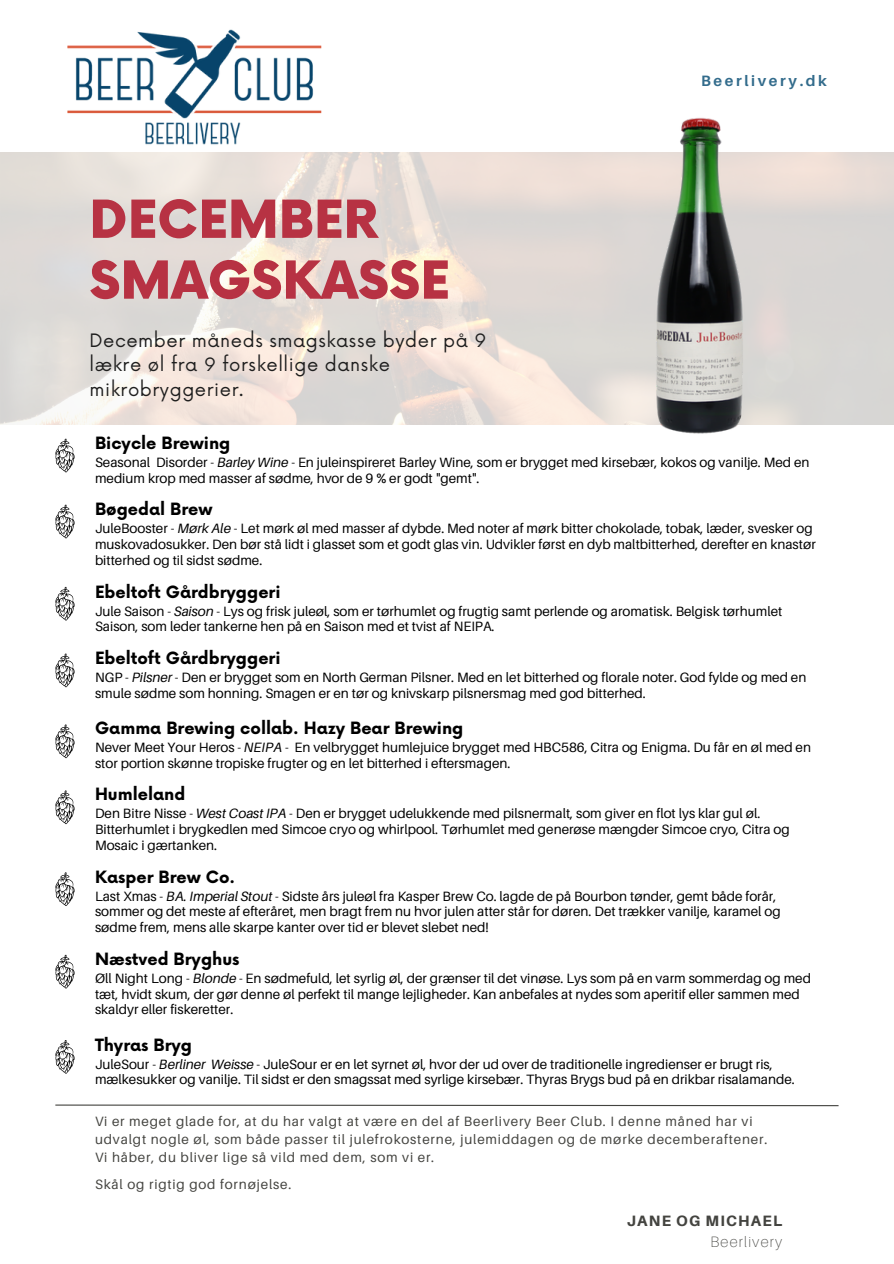
<style>
.page{position:relative;width:894px;height:1264px;background:#fff}
.page>*{position:absolute;margin:0;border:0;box-sizing:border-box;transform-origin:0 0}
.t1{font:900 51px/60.8px "Now";color:#b73243}
.t2{font:18px/24.8px "Now";letter-spacing:.03em;color:#1e1e1e}
.t3{font:700 16.5px "Now";color:#000}
.t4{font:700 15px "Aileron";letter-spacing:.175em;color:#336c8c}
.t5{font:800 15px "Aileron";letter-spacing:.08em;color:#444440}
.t6{font:100 15px "Aileron";letter-spacing:.08em;color:#444440}
.t7{font:13.5px/15.8px "Aileron";color:#000}
.t8{font:13.5px/18px "Aileron";letter-spacing:.06em;color:#444440}
.s1{font-style:italic}
</style>
<div class="page">
<img style="left:0;top:152px;width:893px;height:273px">
<img style="left:612px;top:117px;width:175px;height:317px">
<img style="left:67px;top:29px;width:255px;height:116px">
<svg style="left:55px;top:438px;width:19px;height:34px"></svg>
<svg style="left:55px;top:1104px;width:784px;height:2px"></svg>
<svg style="left:55px;top:587px;width:19px;height:33px"></svg>
<svg style="left:55px;top:653px;width:19px;height:34px"></svg>
<svg style="left:55px;top:724px;width:19px;height:34px"></svg>
<svg style="left:55px;top:790px;width:19px;height:34px"></svg>
<svg style="left:55px;top:872px;width:19px;height:34px"></svg>
<svg style="left:55px;top:954px;width:19px;height:34px"></svg>
<svg style="left:55px;top:504px;width:19px;height:34px"></svg>
<svg style="left:55px;top:1040px;width:19px;height:33px"></svg>
<h1 class="t1" style="left:89px;top:192px;width:362px">DECEMBER<br>SMAGSKASSE</h1>
<h2 class="t2" style="left:89px;top:329px;width:398px">December måneds smagskasse byder på 9 lækre øl fra 9 forskellige danske mikrobryggerier.</h2>
<p class="t4" style="left:700px;top:71px;width:127px">Beerlivery.dk</p>
<p class="t3" style="left:95px;top:434px;width:137px">Bicycle Brewing</p>
<p class="t7" style="left:95px;top:454px;width:716px">Seasonal Disorder - <span class="s1">Barley Wine</span> - En juleinspireret Barley Wine, som er brygget med kirsebær, kokos og vanilje. Med en medium krop med masser af sødme, hvor de 9 % er godt "gemt".</p>
<p class="t3" style="left:95px;top:500px;width:119px">Bøgedal Brew</p>
<p class="t7" style="left:95px;top:520px;width:722px">JuleBooster - <span class="s1">Mørk Ale</span> - Let mørk øl med masser af dybde. Med noter af mørk bitter chokolade, tobak, læder, svesker og muskovadosukker. Den bør stå lidt i glasset som et godt glas vin. Udvikler først en dyb maltbitterhed, derefter en knastør bitterhed og til sidst sødme.</p>
<p class="t3" style="left:95px;top:583px;width:187px">Ebeltoft Gårdbryggeri</p>
<p class="t7" style="left:95px;top:603px;width:688px">Jule Saison - <span class="s1">Saison</span> - Lys og frisk juleøl, som er tørhumlet og frugtig samt perlende og aromatisk. Belgisk tørhumlet<br>Saison, som leder tankerne hen på en Saison med et tvist af NEIPA.</p>
<p class="t3" style="left:95px;top:649px;width:187px">Ebeltoft Gårdbryggeri</p>
<p class="t7" style="left:95px;top:669px;width:712px">NGP - <span class="s1">Pilsner</span> - Den er brygget som en North German Pilsner. Med en let bitterhed og florale noter. God fylde og med en smule sødme som honning. Smagen er en tør og knivskarp pilsnersmag med god bitterhed.</p>
<p class="t3" style="left:95px;top:719px;width:370px">Gamma Brewing collab. Hazy Bear Brewing</p>
<p class="t7" style="left:95px;top:739px;width:717px">Never Meet Your Heros - <span class="s1">NEIPA</span> - En velbrygget humlejuice brygget med HBC586, Citra og Enigma. Du får en øl med en stor portion skønne tropiske frugter og en let bitterhed i eftersmagen.</p>
<p class="t3" style="left:95px;top:785px;width:92px">Humleland</p>
<p class="t7" style="left:95px;top:805px;width:696px">Den Bitre Nisse - <span class="s1">West Coast IPA</span> - Den er brygget udelukkende med pilsnermalt, som giver en flot lys klar gul øl.<br>Bitterhumlet i brygkedlen med Simcoe cryo og whirlpool. Tørhumlet med generøse mængder Simcoe cryo, Citra og<br>Mosaic i gærtanken.</p>
<p class="t3" style="left:95px;top:867px;width:142px">Kasper Brew Co.</p>
<p class="t7" style="left:95px;top:887px;width:687px">Last Xmas - <span class="s1">BA. Imperial Stout</span> - Sidste års juleøl fra Kasper Brew Co. lagde de på Bourbon tønder, gemt både forår, sommer og det meste af efteråret, men bragt frem nu hvor julen atter står for døren. Det trækker vanilje, karamel og sødme frem, mens alle skarpe kanter over tid er blevet slebet ned!</p>
<p class="t3" style="left:95px;top:950px;width:146px">Næstved Bryghus</p>
<p class="t7" style="left:95px;top:970px;width:717px">Øll Night Long - <span class="s1">Blonde</span> - En sødmefuld, let syrlig øl, der grænser til det vinøse. Lys som på en varm sommerdag og med tæt, hvidt skum, der gør denne øl perfekt til mange lejligheder. Kan anbefales at nydes som aperitif eller sammen med skaldyr eller fiskeretter.</p>
<p class="t3" style="left:95px;top:1035px;width:98px">Thyras Bryg</p>
<p class="t7" style="left:95px;top:1055px;width:701px">JuleSour - <span class="s1">Berliner Weisse</span> - JuleSour er en let syrnet øl, hvor der ud over de traditionelle ingredienser er brugt ris, mælkesukker og vanilje. Til sidst er den smagssat med syrlige kirsebær. Thyras Brygs bud på en drikbar risalamande.</p>
<p class="t8" style="left:95px;top:1112px;width:673px">Vi er meget glade for, at du har valgt at være en del af Beerlivery Beer Club. I denne måned har vi udvalgt nogle øl, som både passer til julefrokosterne, julemiddagen og de mørke decemberaftener.<br>Vi håber, du bliver lige så vild med dem, som vi er.</p>
<p class="t8" style="left:95px;top:1175px;width:198px">Skål og rigtig god fornøjelse.</p>
<p class="t5" style="left:626px;top:1211px;width:157px">JANE OG MICHAEL</p>
<p class="t6" style="left:710px;top:1232px;width:73px">Beerlivery</p>
</div>
